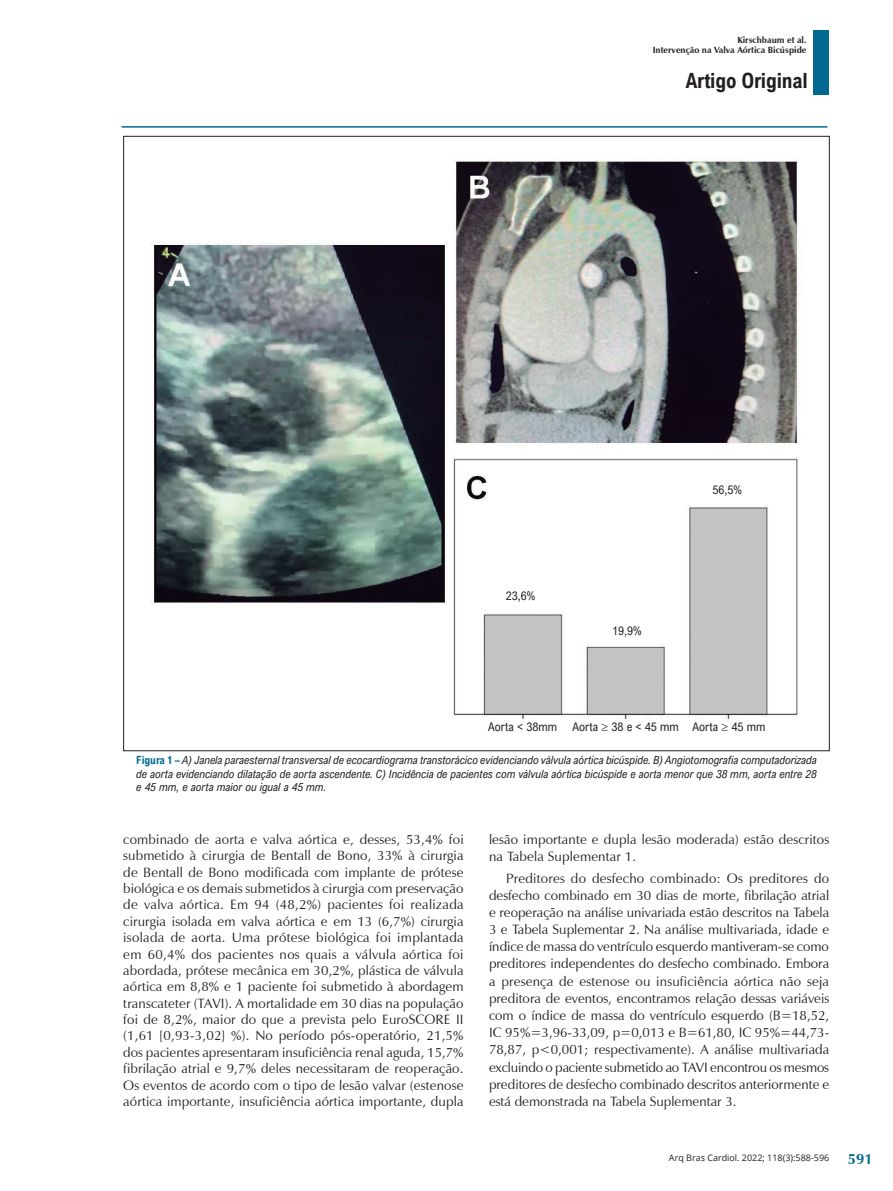
<style>
.page{position:relative;width:893px;height:1191px;background:#fff}
.page>*{position:absolute;margin:0;border:0;box-sizing:border-box;transform-origin:0 0}
.t1{font:700 21px "Arial Nova Cond";letter-spacing:-.01em;color:#231f20}
.t2{font:700 15px "Zapf Humanist 601 BT";color:#006991}
._01-TEXTO_BASICO{font:13.5px/16.4px "Zapf Humanist 601 BT";letter-spacing:.01em;color:#231f20;text-align:justify}
.t3{font:12px "Arial Nova Cond";color:#231f20}
._06_-_LEGENDA_FIGURA{font:italic 11.25px/13.5px "Arial Nova Cond";color:#231f20;text-align:justify}
.t4{font:700 9px/10.8px "Zapf Humanist 601 BT";color:#231f20;text-align:right}
.t5{font:9px "Open Sans";color:#231f20}
.s1{font-weight:700;font-style:normal;color:#006991}
</style>
<div class="page">
<hr style="left:122px;top:126px;width:705px;height:2px;background:#006991">
<div style="left:813px;top:30px;width:16px;height:64px;background:#006991"></div>
<img style="left:151px;top:159px;width:648px;height:560px">
<p class="t4" style="left:653px;top:34px;width:155px">Kirschbaum et al.<br>Intervenção na Valva Aórtica Bicúspide</p>
<h1 class="t1" style="left:686px;top:67px;width:124px">Artigo Original</h1>
<p class="t3" style="left:712px;top:482px;width:31px">56,5%</p>
<p class="t3" style="left:506px;top:588px;width:31px">23,6%</p>
<p class="t3" style="left:612px;top:623px;width:31px">19,9%</p>
<p class="t3" style="left:488px;top:719px;width:70px">Aorta &lt; 38mm</p>
<p class="t3" style="left:572px;top:719px;width:108px">Aorta ≥ 38 e &lt; 45 mm</p>
<p class="t3" style="left:692px;top:719px;width:74px">Aorta ≥ 45 mm</p>
<p class="_06_-_LEGENDA_FIGURA" style="left:136px;top:753px;width:682px"><span class="s1">Figura 1 –</span> A) Janela paraesternal transversal de ecocardiograma transtorácico evidenciando válvula aórtica bicúspide. B) Angiotomografia computadorizada de aorta evidenciando dilatação de aorta ascendente. C) Incidência de pacientes com válvula aórtica bicúspide e aorta menor que 38 mm, aorta entre 28 e 45 mm, e aorta maior ou igual a 45 mm.</p>
<p class="_01-TEXTO_BASICO" style="left:123px;top:831px;width:342px">combinado de aorta e valva aórtica e, desses, 53,4% foi submetido à cirurgia de Bentall de Bono, 33% à cirurgia de Bentall de Bono modificada com implante de prótese biológica e os demais submetidos à cirurgia com preservação de valva aórtica. Em 94 (48,2%) pacientes foi realizada cirurgia isolada em valva aórtica e em 13 (6,7%) cirurgia isolada de aorta. Uma prótese biológica foi implantada em 60,4% dos pacientes nos quais a válvula aórtica foi abordada, prótese mecânica em 30,2%, plástica de válvula aórtica em 8,8% e 1 paciente foi submetido à abordagem transcateter (TAVI). A mortalidade em 30 dias na população foi de 8,2%, maior do que a prevista pelo EuroSCORE II (1,61 [0,93-3,02] %). No período pós-operatório, 21,5% dos pacientes apresentaram insuficiência renal aguda, 15,7% fibrilação atrial e 9,7% deles necessitaram de reoperação.<br>Os eventos de acordo com o tipo de lesão valvar (estenose aórtica importante, insuficiência aórtica importante, dupla</p>
<p class="_01-TEXTO_BASICO" style="left:489px;top:830px;width:342px;line-height:17.1px">lesão importante e dupla lesão moderada) estão descritos na Tabela Suplementar 1.</p>
<p class="_01-TEXTO_BASICO" style="left:489px;top:869px;width:342px;line-height:17.1px;text-indent:17px">Preditores do desfecho combinado: Os preditores do desfecho combinado em 30 dias de morte, fibrilação atrial e reoperação na análise univariada estão descritos na Tabela 3 e Tabela Suplementar 2. Na análise multivariada, idade e índice de massa do ventrículo esquerdo mantiveram-se como preditores independentes do desfecho combinado. Embora a presença de estenose ou insuficiência aórtica não seja preditora de eventos, encontramos relação dessas variáveis com o índice de massa do ventrículo esquerdo (B=18,52, IC 95%=3,96-33,09, p=0,013 e B=61,80, IC 95%=44,73- 78,87, p&lt;0,001; respectivamente). A análise multivariada excluindo o paciente submetido ao TAVI encontrou os mesmos preditores de desfecho combinado descritos anteriormente e está demonstrada na Tabela Suplementar 3.</p>
<p class="t5" style="left:669px;top:1152px;width:162px">Arq Bras Cardiol. 2022; 118(3):588-596</p>
<p class="t2" style="left:848px;top:1149px;width:26px">591</p>
</div>
